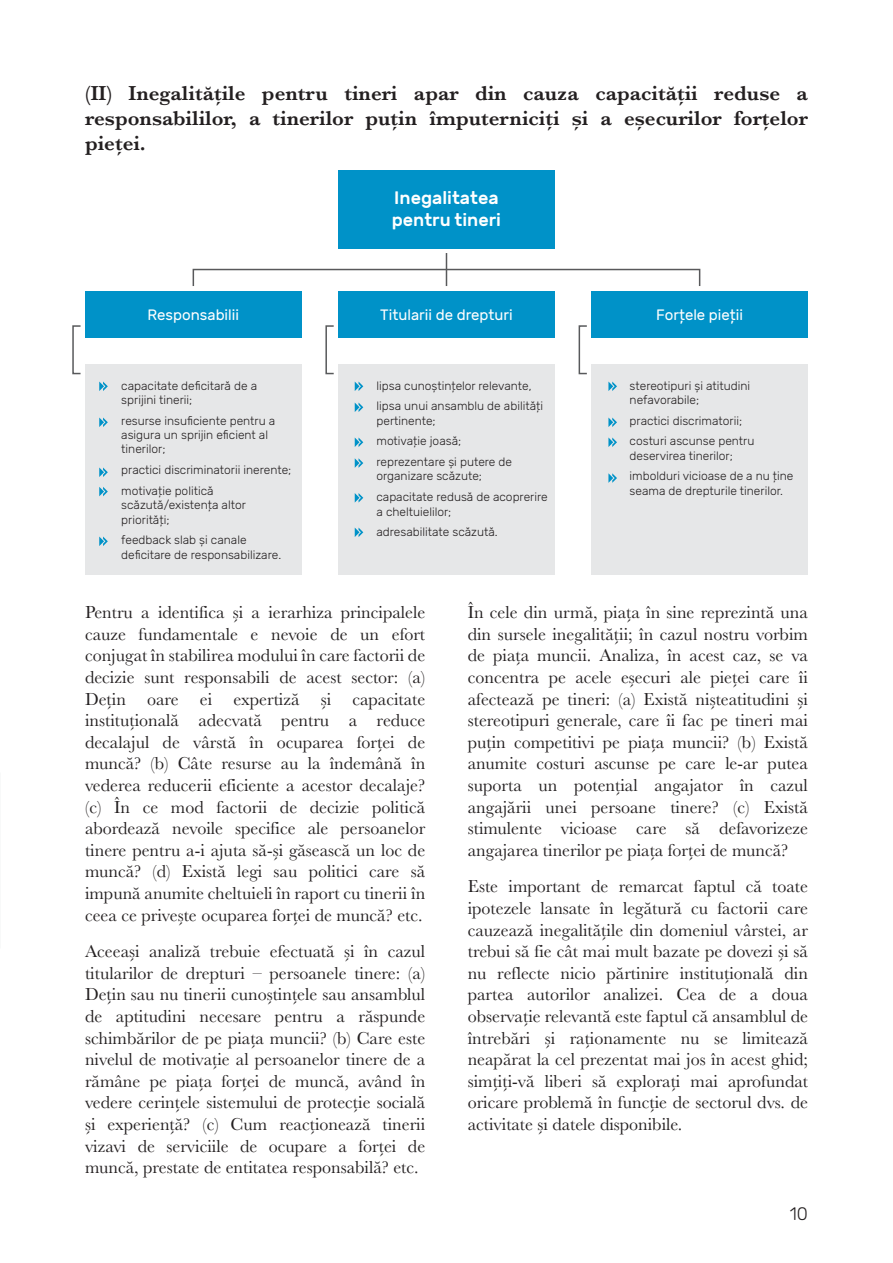
<style>
.page{position:relative;width:893px;height:1263px;background:#fff}
.page>*{position:absolute;margin:0;border:0;box-sizing:border-box;transform-origin:0 0}
.t1{font:600 21px/25.2px "Baskerville";color:#231f20;text-align:justify}
.t2{font:18px/21.6px "Baskerville";color:#231f20;text-align:justify}
.t3{font:500 18px/21.6px "Rubik";color:#fff}
.t4{font:300 18px "Rubik";color:#231f20}
.t5{font:15px "Rubik";color:#fff}
.t6{font:300 12px/20.7px "Rubik";color:#231f20}
</style>
<div class="page">
<div style="left:338px;top:170px;width:217px;height:78px;background:#0092c8"></div>
<div style="left:85px;top:292px;width:217px;height:46px;background:#0092c8"></div>
<div style="left:338px;top:292px;width:217px;height:46px;background:#0092c8"></div>
<div style="left:591px;top:292px;width:217px;height:46px;background:#0092c8"></div>
<div style="left:85px;top:364px;width:217px;height:211px;background:#e6e7e8"></div>
<div style="left:338px;top:364px;width:217px;height:211px;background:#e6e7e8"></div>
<div style="left:591px;top:364px;width:217px;height:211px;background:#e6e7e8"></div>
<svg style="left:99px;top:382px;width:9px;height:9px"></svg>
<svg style="left:99px;top:417px;width:9px;height:10px"></svg>
<svg style="left:99px;top:467px;width:9px;height:10px"></svg>
<svg style="left:99px;top:487px;width:9px;height:9px"></svg>
<svg style="left:99px;top:536px;width:9px;height:10px"></svg>
<svg style="left:355px;top:382px;width:8px;height:9px"></svg>
<svg style="left:355px;top:402px;width:8px;height:10px"></svg>
<svg style="left:355px;top:437px;width:8px;height:10px"></svg>
<svg style="left:355px;top:458px;width:8px;height:10px"></svg>
<svg style="left:608px;top:382px;width:9px;height:9px"></svg>
<svg style="left:608px;top:417px;width:9px;height:10px"></svg>
<svg style="left:608px;top:437px;width:9px;height:10px"></svg>
<svg style="left:608px;top:473px;width:9px;height:10px"></svg>
<svg style="left:355px;top:493px;width:8px;height:10px"></svg>
<svg style="left:355px;top:527px;width:8px;height:10px"></svg>
<div style="left:72px;top:325px;width:9px;height:49px;border:2px solid #58595b"></div>
<div style="left:325px;top:325px;width:9px;height:49px;border:2px solid #58595b"></div>
<div style="left:579px;top:325px;width:9px;height:49px;border:2px solid #58595b"></div>
<hr style="left:446px;top:253px;width:1px;height:33px;background:#58595b">
<div style="left:193px;top:269px;width:507px;height:18px;border:2px solid #58595b"></div>
<p class="t1" style="left:85px;top:80px;width:724px">(II) Inegalitățile pentru tineri apar din cauza capacității reduse a responsabililor, a tinerilor puțin împuterniciți și a eșecurilor forțelor pieței.</p>
<p class="t3" style="left:392px;top:188px;width:111px">Inegalitatea pentru tineri</p>
<p class="t5" style="left:148px;top:306px;width:93px">Responsabilii</p>
<p class="t5" style="left:380px;top:306px;width:134px">Titularii de drepturi</p>
<p class="t5" style="left:656px;top:306px;width:88px">Forțele pieții</p>
<p class="t6" style="left:121px;top:378px;width:137px;line-height:14.4px">capacitate deficitară de a sprijini tinerii;</p>
<p class="t6" style="left:121px;top:414px;width:155px;line-height:14.4px">resurse insuficiente pentru a asigura un sprijin eficient al tinerilor;</p>
<p class="t6" style="left:121px;top:460px;width:172px">practici discriminatorii inerente; motivație politică</p>
<p class="t6" style="left:121px;top:498px;width:126px;line-height:14.4px">scăzută/existența altor priorități;</p>
<p class="t6" style="left:121px;top:533px;width:161px;line-height:14.4px">feedback slab și canale deficitare de responsabilizare.</p>
<p class="t6" style="left:376px;top:375px;width:168px">lipsa cunoștințelor relevante, lipsa unui ansamblu de abilități</p>
<p class="t6" style="left:376px;top:410px;width:137px">pertinente;<br>motivație joasă; reprezentare și putere de</p>
<p class="t6" style="left:376px;top:466px;width:173px">organizare scăzute;<br>capacitate redusă de acoprerire</p>
<p class="t6" style="left:376px;top:501px;width:123px">a cheltuielilor; adresabilitate scăzută.</p>
<p class="t6" style="left:630px;top:378px;width:122px;line-height:14.4px">stereotipuri și atitudini nefavorabile;</p>
<p class="t6" style="left:630px;top:410px;width:126px">practici discrimatorii; costuri ascunse pentru</p>
<p class="t6" style="left:630px;top:446px;width:165px">deservirea tinerilor;<br>imbolduri vicioase de a nu ține</p>
<p class="t6" style="left:630px;top:481px;width:155px">seama de drepturile tinerilor.</p>
<p class="t2" style="left:85px;top:602px;width:342px">Pentru a identifica și a ierarhiza principalele cauze fundamentale e nevoie de un efort conjugat în stabilirea modului în care factorii de decizie sunt responsabili de acest sector: (a)<br>Dețin oare ei expertiză și capacitate instituțională adecvată pentru a reduce decalajul de vârstă în ocuparea forței de muncă? (b) Câte resurse au la îndemână în vederea reducerii eficiente a acestor decalaje? (c) În ce mod factorii de decizie politică abordează nevoile specifice ale persoanelor tinere pentru a-i ajuta să-și găsească un loc de muncă? (d) Există legi sau politici care să impună anumite cheltuieli în raport cu tinerii în ceea ce privește ocuparea forței de muncă? etc.</p>
<p class="t2" style="left:85px;top:941px;width:342px">Aceeași analiză trebuie efectuată și în cazul titularilor de drepturi – persoanele tinere: (a)<br>Dețin sau nu tinerii cunoștințele sau ansamblul de aptitudini necesare pentru a răspunde schimbărilor de pe piața muncii? (b) Care este nivelul de motivație al persoanelor tinere de a rămâne pe piața forței de muncă, având în vedere cerințele sistemului de protecție socială și experiență? (c) Cum reacționează tinerii vizavi de serviciile de ocupare a forței de muncă, prestate de entitatea responsabilă? etc.</p>
<p class="t2" style="left:468px;top:602px;width:342px">În cele din urmă, piața în sine reprezintă una din sursele inegalității; în cazul nostru vorbim de piața muncii. Analiza, în acest caz, se va concentra pe acele eșecuri ale pieței care îi afectează pe tineri: (a) Există nișteatitudini și stereotipuri generale, care îi fac pe tineri mai puțin competitivi pe piața muncii? (b) Există anumite costuri ascunse pe care le-ar putea suporta un potențial angajator în cazul angajării unei persoane tinere? (c) Există stimulente vicioase care să defavorizeze angajarea tinerilor pe piața forței de muncă?</p>
<p class="t2" style="left:468px;top:876px;width:342px">Este important de remarcat faptul că toate ipotezele lansate în legătură cu factorii care cauzează inegalitățile din domeniul vârstei, ar trebui să fie cât mai mult bazate pe dovezi și să nu reflecte nicio părtinire instituțională din partea autorilor analizei. Cea de a doua observație relevantă este faptul că ansamblul de întrebări și raționamente nu se limitează neapărat la cel prezentat mai jos în acest ghid; simțiți-vă liberi să explorați mai aprofundat oricare problemă în funcție de sectorul dvs. de activitate și datele disponibile.</p>
<p class="t4" style="left:790px;top:1204px;width:20px">10</p>
</div>
